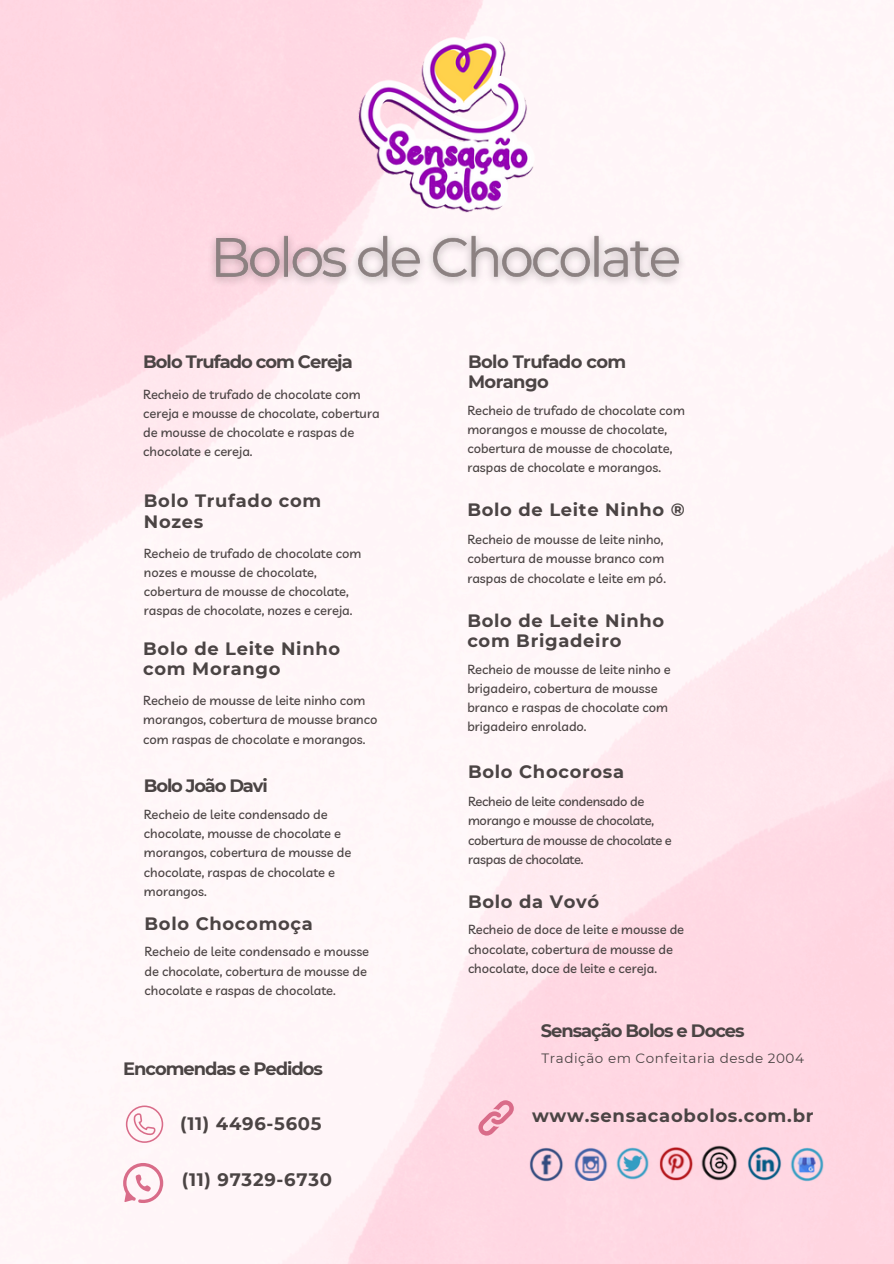
<style>
.page{position:relative;width:894px;height:1264px;background:#fff}
.page>*{position:absolute;margin:0;border:0;box-sizing:border-box;transform-origin:0 0}
.t1{font:700 18px "Montserrat";letter-spacing:.04em;color:#4b4444}
.t2{font:700 17.85px/20.2px "Montserrat";letter-spacing:.04em;color:#4b4444}
.t3{font:700 17.85px "Montserrat";letter-spacing:-.055em;color:#4b4444}
.t4{font:700 17.85px/20.2px "Montserrat";letter-spacing:-.03em;color:#4b4444}
.t5{font:700 17.85px "Montserrat";letter-spacing:-.065em;color:#4b4444}
.t6{font:13.5px "Montserrat";letter-spacing:.04em;color:#4b4444}
.t7{font:500 12.9px/19.2px "Livvic";color:#4b4444}
.t8{font:500 12.9px/19.2px "Livvic";letter-spacing:-.02em;color:#4b4444}
</style>
<div class="page">
<img style="left:0;top:0;width:893px;height:1263px">
<svg style="left:123px;top:1162px;width:40px;height:42px"></svg>
<svg style="left:126px;top:1105px;width:37px;height:37px"></svg>
<svg style="left:478px;top:1100px;width:35px;height:35px"></svg>
<img style="left:526px;top:1147px;width:40px;height:33px">
<img style="left:574px;top:1146px;width:34px;height:34px">
<img style="left:613px;top:1147px;width:38px;height:32px">
<img style="left:656px;top:1146px;width:40px;height:34px">
<img style="left:744px;top:1146px;width:39px;height:34px">
<img style="left:787px;top:1147px;width:39px;height:34px">
<img style="left:698px;top:1145px;width:42px;height:35px">
<img style="left:202px;top:224px;width:490px;height:70px">
<img style="left:357px;top:32px;width:179px;height:181px">
<h3 class="t3" style="left:143px;top:351px;width:211px">Bolo Trufado com Cereja</h3>
<h2 class="t7" style="left:143px;top:384px;width:238px">Recheio de trufado de chocolate com cereja e mousse de chocolate, cobertura de mousse de chocolate e raspas de chocolate e cereja.</h2>
<h2 class="t2" style="left:144px;top:491px;width:179px">Bolo Trufado com<br>Nozes</h2>
<p class="t7" style="left:144px;top:543px;width:219px">Recheio de trufado de chocolate com nozes e mousse de chocolate, cobertura de mousse de chocolate, raspas de chocolate, nozes e cereja.</p>
<h2 class="t2" style="left:143px;top:638px;width:198px">Bolo de Leite Ninho com Morango</h2>
<h3 class="t7" style="left:143px;top:690px;width:235px">Recheio de mousse de leite ninho com morangos, cobertura de mousse branco com raspas de chocolate e morangos.</h3>
<h2 class="t5" style="left:144px;top:774px;width:125px">Bolo João Davi</h2>
<h3 class="t7" style="left:144px;top:804px;width:209px">Recheio de leite condensado de chocolate, mousse de chocolate e morangos, cobertura de mousse de chocolate, raspas de chocolate e morangos.</h3>
<h3 class="t4" style="left:468px;top:351px;width:160px">Bolo Trufado com<br>Morango</h3>
<h2 class="t7" style="left:467px;top:400px;width:219px">Recheio de trufado de chocolate com morangos e mousse de chocolate, cobertura de mousse de chocolate, raspas de chocolate e morangos.</h2>
<p class="t2" style="left:467px;top:500px;width:219px">Bolo de Leite Ninho ®</p>
<h2 class="t7" style="left:467px;top:529px;width:200px">Recheio de mousse de leite ninho, cobertura de mousse branco com raspas de chocolate e leite em pó.</h2>
<h2 class="t2" style="left:467px;top:610px;width:198px">Bolo de Leite Ninho com Brigadeiro</h2>
<h2 class="t7" style="left:467px;top:659px;width:205px">Recheio de mousse de leite ninho e brigadeiro, cobertura de mousse branco e raspas de chocolate com brigadeiro enrolado.</h2>
<h2 class="t2" style="left:468px;top:762px;width:158px">Bolo Chocorosa</h2>
<h3 class="t8" style="left:468px;top:791px;width:205px">Recheio de leite condensado de morango e mousse de chocolate, cobertura de mousse de chocolate e raspas de chocolate.</h3>
<h2 class="t2" style="left:468px;top:891px;width:133px">Bolo da Vovó</h2>
<h2 class="t2" style="left:144px;top:913px;width:170px">Bolo Chocomoça</h2>
<h3 class="t7" style="left:468px;top:919px;width:217px">Recheio de doce de leite e mousse de chocolate, cobertura de mousse de chocolate, doce de leite e cereja.</h3>
<h3 class="t7" style="left:144px;top:941px;width:226px">Recheio de leite condensado e mousse de chocolate, cobertura de mousse de chocolate e raspas de chocolate.</h3>
<p class="t3" style="left:123px;top:1058px;width:201px">Encomendas e Pedidos</p>
<p class="t1" style="left:180px;top:1112px;width:143px">(11) 4496-5605</p>
<p class="t1" style="left:182px;top:1168px;width:151px">(11) 97329-6730</p>
<h2 class="t3" style="left:540px;top:1019px;width:205px">Sensação Bolos e Doces</h2>
<p class="t6" style="left:541px;top:1050px;width:264px">Tradição em Confeitaria desde 2004</p>
<p class="t1" style="left:532px;top:1104px;width:283px">www.sensacaobolos.com.br</p>
</div>
